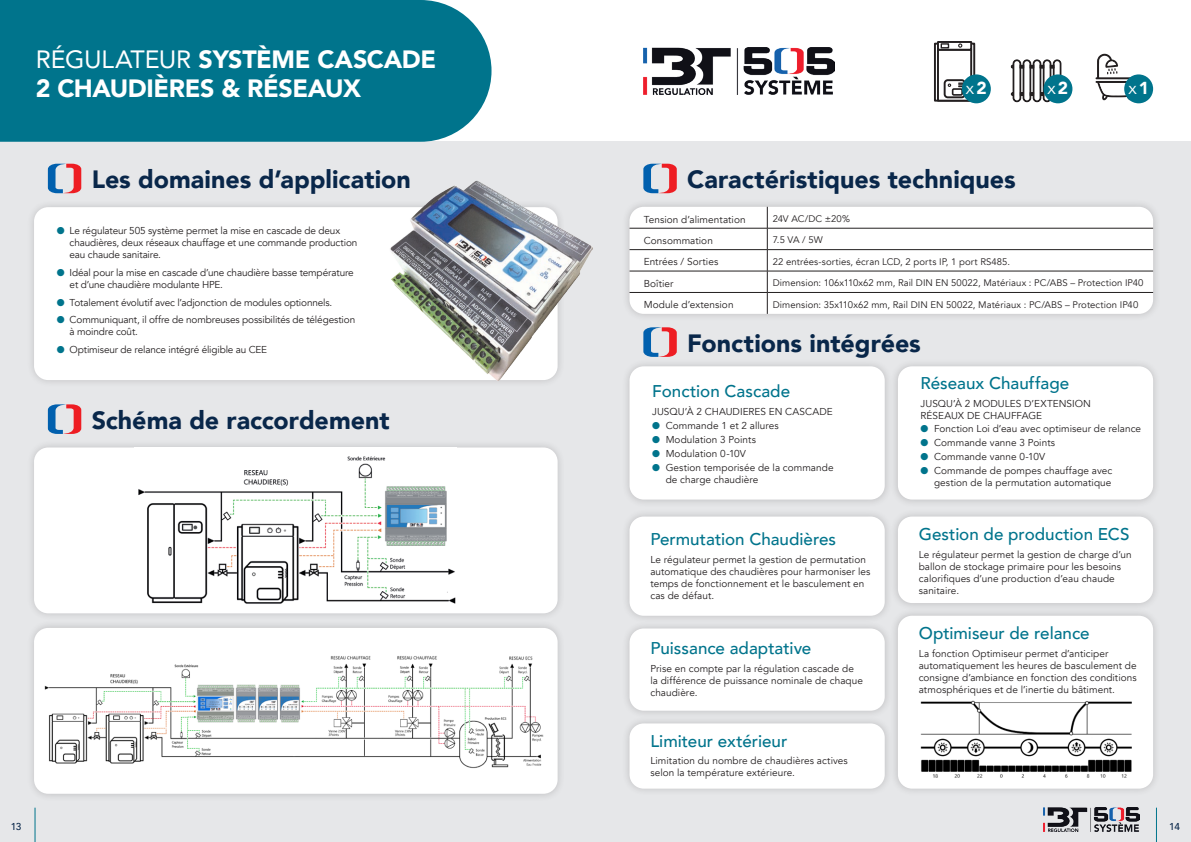
<style>
.page{position:relative;width:1191px;height:842px;background:#fff}
.page>*{position:absolute;margin:0;border:0;box-sizing:border-box;transform-origin:0 0}
.t1{font:900 25px "Avenir";color:#09274a}
.t2{font:900 25px/29px "Avenir";letter-spacing:-.015em;color:#fff}
.t3{font:17.3px "Avenir";color:#fff}
.t4{font:500 17px "Avenir";color:#00748c}
.t5{font:10px/12px "Avenir";letter-spacing:.005em;color:#231f20}
.t6{font:10px/12px "Avenir";letter-spacing:-.015em;color:#231f20}
.t7{font:500 10px "Avenir";color:#09274a}
.t8{font:9.5px "Avenir";letter-spacing:.005em;color:#231f20}
.s1{font-weight:400}
.s2{color:#00748c}
.s3{font-weight:900}
</style>
<div class="page">
<div style="left:0;top:142px;width:609px;height:700px;background:#e6e7e9"></div>
<div style="left:26px;top:199px;width:539px;height:189px;background:#e0e1e3"></div>
<div style="left:34px;top:207px;width:523px;height:173px;background:#fff;border-radius:14px"></div>
<svg style="left:48px;top:164px;width:33px;height:29px"></svg>
<div style="left:581px;top:142px;width:610px;height:700px;background:#e6e7e9"></div>
<div style="left:26px;top:439px;width:539px;height:182px;background:#e0e1e3"></div>
<div style="left:34px;top:447px;width:523px;height:166px;background:#fff;border-radius:14px"></div>
<img style="left:138px;top:456px;width:318px;height:148px">
<div style="left:26px;top:620px;width:539px;height:182px;background:#231f20;opacity:.2"></div>
<div style="left:34px;top:628px;width:523px;height:166px;background:#fff;border-radius:14px"></div>
<img style="left:44px;top:656px;width:500px;height:113px">
<svg style="left:48px;top:404px;width:33px;height:30px"></svg>
<img style="left:643px;top:47px;width:191px;height:48px">
<img style="left:1043px;top:807px;width:96px;height:24px">
<svg style="left:1095px;top:54px;width:34px;height:46px"></svg>
<svg style="left:1010px;top:59px;width:52px;height:44px"></svg>
<div style="left:1043px;top:74px;width:29px;height:29px;background:#00748c;border-radius:50%"></div>
<div style="left:1124px;top:74px;width:29px;height:29px;background:#00748c;border-radius:50%"></div>
<div style="left:934px;top:43px;width:41px;height:59px;border:2px solid #231f20"></div>
<div style="left:937px;top:49px;width:35px;height:53px;border:2px solid #231f20"></div>
<div style="left:938px;top:42px;width:33px;height:8px;background:#fff"></div>
<div style="left:937px;top:41px;width:35px;height:10px;border:2px solid #231f20"></div>
<div style="left:940px;top:43px;width:9px;height:5px;border:1px solid #231f20"></div>
<svg style="left:958px;top:43px;width:4px;height:5px"></svg>
<div style="left:943px;top:79px;width:22px;height:19px;border:2px solid #231f20;border-radius:3px"></div>
<div style="left:951px;top:88px;width:12px;height:8px;border:2px solid #231f20"></div>
<svg style="left:958px;top:83px;width:5px;height:4px"></svg>
<div style="left:962px;top:74px;width:28px;height:29px;background:#00748c;border-radius:50%"></div>
<div style="left:621px;top:508px;width:271px;height:116px;background:#dfdfe1"></div>
<div style="left:629px;top:516px;width:255px;height:100px;background:#fff;border-radius:14px"></div>
<div style="left:621px;top:715px;width:271px;height:81px;background:#dedfe1"></div>
<div style="left:629px;top:723px;width:255px;height:66px;background:#fff;border-radius:14px"></div>
<div style="left:890px;top:358px;width:271px;height:149px;background:#dedfe1"></div>
<div style="left:898px;top:366px;width:255px;height:134px;background:#fff;border-radius:14px"></div>
<div style="left:621px;top:358px;width:271px;height:149px;background:#231f20;opacity:.2"></div>
<div style="left:629px;top:366px;width:255px;height:134px;background:#fff;border-radius:14px"></div>
<svg style="left:643px;top:327px;width:34px;height:30px"></svg>
<hr style="left:1156px;top:808px;width:1px;height:34px;background:#00748c">
<hr style="left:35px;top:808px;width:1px;height:34px;background:#00748c">
<div style="left:621px;top:199px;width:540px;height:123px;background:#dfdfe1"></div>
<div style="left:629px;top:207px;width:524px;height:107px;background:#fff;border-radius:14px"></div>
<svg style="left:643px;top:164px;width:34px;height:29px"></svg>
<hr style="left:629px;top:228px;width:138px;height:1px;background:#231f20">
<hr style="left:767px;top:228px;width:386px;height:1px;background:#231f20">
<hr style="left:629px;top:249px;width:138px;height:1px;background:#231f20">
<hr style="left:767px;top:249px;width:386px;height:1px;background:#231f20">
<hr style="left:629px;top:271px;width:138px;height:1px;background:#231f20">
<hr style="left:767px;top:271px;width:386px;height:1px;background:#231f20">
<hr style="left:629px;top:292px;width:138px;height:1px;background:#231f20">
<hr style="left:767px;top:292px;width:386px;height:1px;background:#231f20">
<svg style="left:767px;top:207px;width:1px;height:107px"></svg>
<div style="left:890px;top:508px;width:271px;height:103px;background:#dedfe1"></div>
<div style="left:898px;top:516px;width:255px;height:87px;background:#fff;border-radius:14px"></div>
<div style="left:621px;top:620px;width:271px;height:99px;background:#dfe0e2"></div>
<div style="left:629px;top:628px;width:255px;height:83px;background:#fff;border-radius:14px"></div>
<div style="left:890px;top:608px;width:271px;height:188px;background:#dedfe1"></div>
<div style="left:898px;top:616px;width:255px;height:173px;background:#fff;border-radius:14px"></div>
<img style="left:920px;top:700px;width:212px;height:78px">
<div style="left:0;top:0;width:491px;height:142px;background:#00748c"></div>
<img style="left:383px;top:180px;width:209px;height:201px">
<h1 class="t2" style="left:36px;top:44px;width:402px"><span class="s1">RÉGULATEUR</span> SYSTÈME CASCADE<br>2 CHAUDIÈRES &amp; RÉSEAUX</h1>
<h1 class="t1" style="left:92px;top:158px;width:321px">Les domaines d’application</h1>
<p class="t6" style="left:70px;top:225px;width:289px;text-indent:-13px"><span class="s2">●</span> Le régulateur 505 système permet la mise en cascade de deux chaudières, deux réseaux chauffage et une commande production eau chaude sanitaire.</p>
<p class="t6" style="left:70px;top:267px;width:286px;text-indent:-13px"><span class="s2">●</span> Idéal pour la mise en cascade d’une chaudière basse température et d’une chaudière modulante HPE.</p>
<p class="t6" style="left:57px;top:296px;width:277px"><span class="s2">●</span> Totalement évolutif avec l’adjonction de modules optionnels.</p>
<p class="t6" style="left:70px;top:314px;width:287px;text-indent:-13px"><span class="s2">●</span> Communiquant, il offre de nombreuses possibilités de télégestion à moindre coût.</p>
<p class="t6" style="left:57px;top:344px;width:212px"><span class="s2">●</span> Optimiseur de relance intégré éligible au CEE</p>
<h1 class="t1" style="left:92px;top:399px;width:299px">Schéma de raccordement</h1>
<h2 class="t3" style="left:965px;top:78px;width:22px">x<span class="s3">2</span></h2>
<h2 class="t3" style="left:1047px;top:78px;width:22px">x<span class="s3">2</span></h2>
<h2 class="t3" style="left:1128px;top:78px;width:22px">x<span class="s3">1</span></h2>
<h1 class="t1" style="left:687px;top:158px;width:330px">Caractéristiques techniques</h1>
<p class="t5" style="left:644px;top:213px;width:103px">Tension d’alimentation</p>
<p class="t8" style="left:772px;top:213px;width:79px">24V AC/DC ±20%</p>
<p class="t5" style="left:644px;top:235px;width:71px">Consommation</p>
<p class="t8" style="left:772px;top:234px;width:52px">7.5 VA / 5W</p>
<p class="t5" style="left:644px;top:256px;width:76px">Entrées / Sorties</p>
<p class="t8" style="left:772px;top:256px;width:239px">22 entrées-sorties, écran LCD, 2 ports IP, 1 port RS485.</p>
<p class="t5" style="left:644px;top:277px;width:31px">Boîtier</p>
<p class="t8" style="left:772px;top:277px;width:372px">Dimension: 106x110x62 mm, Rail DIN EN 50022, Matériaux : PC/ABS – Protection IP40</p>
<p class="t5" style="left:644px;top:299px;width:91px">Module d’extension</p>
<p class="t8" style="left:772px;top:299px;width:367px">Dimension: 35x110x62 mm, Rail DIN EN 50022, Matériaux : PC/ABS – Protection IP40</p>
<h1 class="t1" style="left:687px;top:322px;width:235px">Fonctions intégrées</h1>
<h3 class="t4" style="left:652px;top:377px;width:139px">Fonction Cascade</h3>
<p class="t5" style="left:652px;top:406px;width:182px">JUSQU’À 2 CHAUDIERES EN CASCADE</p>
<p class="t5" style="left:652px;top:420px;width:128px"><span class="s2">●</span> Commande 1 et 2 allures</p>
<p class="t5" style="left:652px;top:434px;width:105px"><span class="s2">●</span> Modulation 3 Points</p>
<p class="t5" style="left:652px;top:448px;width:95px"><span class="s2">●</span> Modulation 0-10V</p>
<p class="t5" style="left:665px;top:462px;width:169px;text-indent:-13px"><span class="s2">●</span> Gestion temporisée de la commande de charge chaudière</p>
<h3 class="t4" style="left:920px;top:368px;width:150px">Réseaux Chauffage</h3>
<p class="t5" style="left:920px;top:397px;width:172px">JUSQU’À 2 MODULES D’EXTENSION<br>RÉSEAUX DE CHAUFFAGE</p>
<p class="t5" style="left:920px;top:423px;width:222px"><span class="s2">●</span> Fonction Loi d’eau avec optimiseur de relance</p>
<p class="t5" style="left:920px;top:437px;width:136px"><span class="s2">●</span> Commande vanne 3 Points</p>
<p class="t5" style="left:920px;top:451px;width:126px"><span class="s2">●</span> Commande vanne 0-10V</p>
<p class="t5" style="left:920px;top:465px;width:193px;text-align:right"><span class="s2">●</span> Commande de pompes chauffage avec gestion de la permutation automatique</p>
<h3 class="t4" style="left:650px;top:525px;width:187px">Permutation Chaudières</h3>
<p class="t5" style="left:650px;top:554px;width:221px">Le régulateur permet la gestion de permutation automatique des chaudières pour harmoniser les temps de fonctionnement et le basculement en cas de défaut.</p>
<h3 class="t4" style="left:650px;top:633px;width:162px">Puissance adaptative</h3>
<p class="t5" style="left:650px;top:662px;width:214px">Prise en compte par la régulation cascade de la différence de puissance nominale de chaque chaudière.</p>
<h3 class="t4" style="left:650px;top:726px;width:138px">Limiteur extérieur</h3>
<p class="t5" style="left:650px;top:755px;width:199px">Limitation du nombre de chaudières actives selon la température extérieure.</p>
<h3 class="t4" style="left:918px;top:520px;width:212px">Gestion de production ECS</h3>
<p class="t5" style="left:918px;top:549px;width:214px">Le régulateur permet la gestion de charge d’un ballon de stockage primaire pour les besoins calorifiques d’une production d’eau chaude sanitaire.</p>
<h3 class="t4" style="left:918px;top:618px;width:172px">Optimiseur de relance</h3>
<p class="t5" style="left:918px;top:647px;width:219px">La fonction Optimiseur permet d’anticiper automatiquement les heures de basculement de consigne d’ambiance en fonction des conditions atmosphériques et de l’inertie du bâtiment.</p>
<p class="t7" style="left:11px;top:818px;width:12px">13</p>
<p class="t7" style="left:1169px;top:818px;width:12px">14</p>
</div>
